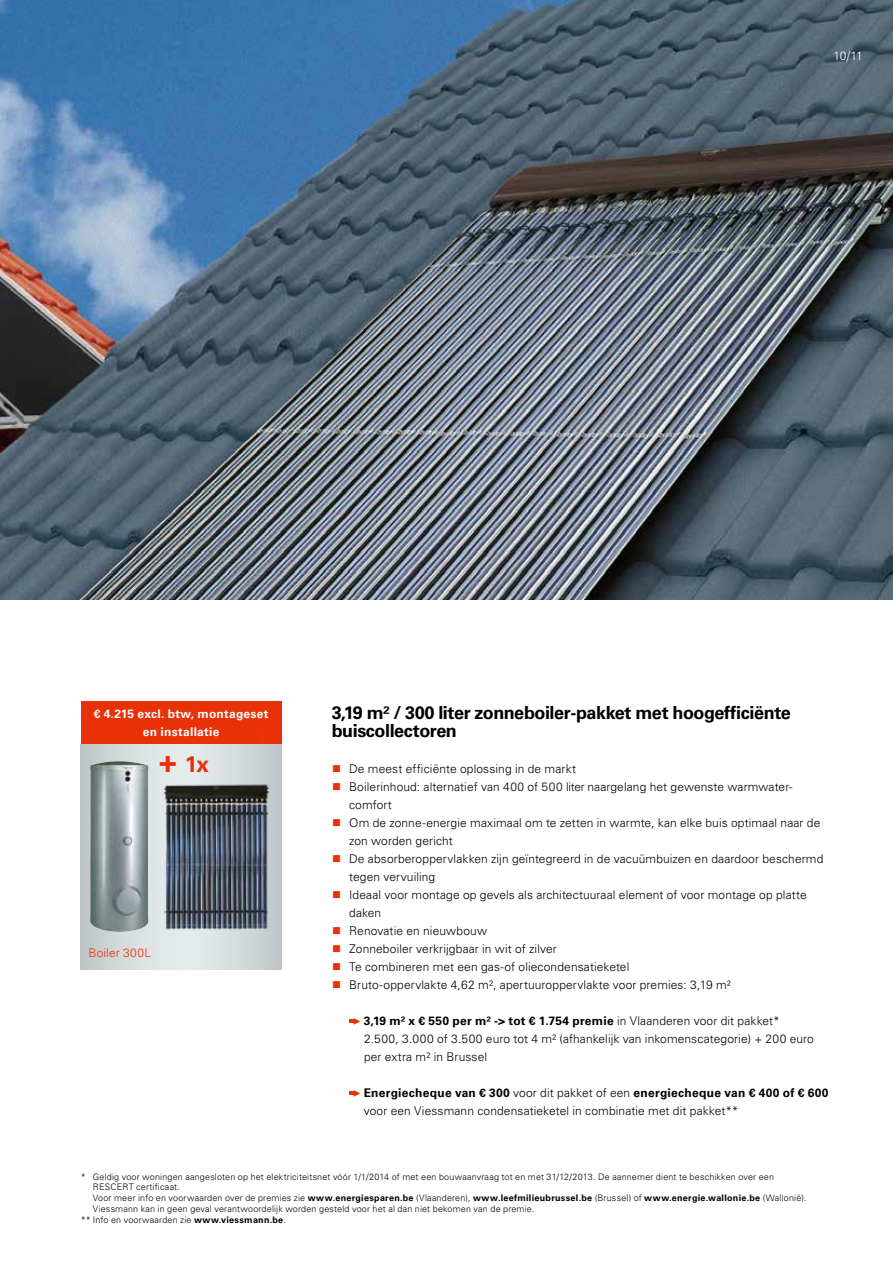
<style>
.page{position:relative;width:893px;height:1263px;background:#fff}
.page>*{position:absolute;margin:0;border:0;box-sizing:border-box;transform-origin:0 0}
.t1{font:700 22.5px "Univers LT Std";color:#e93108}
.t2{font:700 18px/18px "Univers LT Std";letter-spacing:-.025em;color:#000}
.t3{font:300 12px/18px "Univers LT Std";letter-spacing:.01em;color:#000}
.t4{font:700 12px/18px "Univers LT Std";letter-spacing:.02em;color:#fff;text-align:center}
.t5{font:300 12px "Univers LT Std";letter-spacing:.01em;color:#e93108}
.t6{font:300 12px "Univers LT Std";color:#fff}
.t7{font:300 9px "Univers LT Std";letter-spacing:.02em;color:#000}
.s1{font-size:30px}
.s2{font-weight:700}
</style>
<div class="page">
<img style="left:1px;top:0;width:892px;height:600px">
<img style="left:0;top:0;width:1px;height:600px">
<svg style="left:349px;top:1018px;width:11px;height:7px"></svg>
<svg style="left:349px;top:1090px;width:11px;height:7px"></svg>
<svg style="left:81px;top:744px;width:200px;height:225px;background:#cad0d3"></svg>
<div style="left:81px;top:702px;width:200px;height:42px;background:#e93108"></div>
<img style="left:81px;top:726px;width:189px;height:233px">
<img style="left:90px;top:761px;width:58px;height:171px">
<p class="t6" style="left:833px;top:48px;width:31px">10/11</p>
<p class="t4" style="left:94px;top:705px;width:176px">€ 4.215 excl. btw, montageset en installatie</p>
<h1 class="t1" style="left:159px;top:751px;width:52px"><span class="s1">+</span> 1x</h1>
<p class="t5" style="left:89px;top:945px;width:64px">Boiler 300L</p>
<h2 class="t2" style="left:332px;top:703px;width:461px">3,19 m² / 300 liter zonneboiler-pakket met hoogefficiënte buiscollectoren</h2>
<p class="t3" style="left:349px;top:759px;width:476px">De meest efficiënte oplossing in de markt<br>Boilerinhoud: alternatief van 400 of 500 liter naargelang het gewenste warmwater&shy;comfort<br>Om de zonne-energie maximaal om te zetten in warmte, kan elke buis optimaal naar de zon worden gericht<br>De absorberoppervlakken zijn geïntegreerd in de vacuümbuizen en daardoor beschermd tegen vervuiling<br>Ideaal voor montage op gevels als architectuuraal element of voor montage op platte daken<br>Renovatie en nieuwbouw<br>Zonneboiler verkrijgbaar in wit of zilver<br>Te combineren met een gas-of oliecondensatieketel<br>Bruto-oppervlakte 4,62 m², apertuuroppervlakte voor premies: 3,19 m²</p>
<p class="t3" style="left:364px;top:1011px;width:452px"><span class="s2">3,19 m² x € 550 per m² -&gt; tot € 1.754 premie</span> in Vlaanderen voor dit pakket*<br>2.500, 3.000 of 3.500 euro tot 4 m² (afhankelijk van inkomenscategorie) + 200 euro per extra m² in Brussel</p>
<p class="t3" style="left:364px;top:1083px;width:466px"><span class="s2">Energiecheque van € 300</span> voor dit pakket of een <span class="s2">energiecheque van € 400 of € 600 </span>voor een Viessmann condensatieketel in combinatie met dit pakket**</p>
<p class="t7" style="left:81px;top:1171px;width:695px">* Geldig voor woningen aangesloten op het elektriciteitsnet vóór 1/1/2014 of met een bouwaanvraag tot en met 31/12/2013. De aannemer dient te beschikken over een</p>
<p class="t7" style="left:93px;top:1182px;width:89px">RESCERT certificaat.</p>
<p class="t7" style="left:93px;top:1192px;width:715px">Voor meer info en voorwaarden over de premies zie <span class="s2">www.energiesparen.be</span> (Vlaanderen), <span class="s2">www.leefmilieubrussel.be</span> (Brussel) of <span class="s2">www.energie.wallonie.be</span> (Wallonië).</p>
<p class="t7" style="left:93px;top:1203px;width:443px">Viessmann kan in geen geval verantwoordelijk worden gesteld voor het al dan niet bekomen van de premie.</p>
<p class="t7" style="left:81px;top:1214px;width:207px">** Info en voorwaarden zie <span class="s2">www.viessmann.be</span>.</p>
</div>
